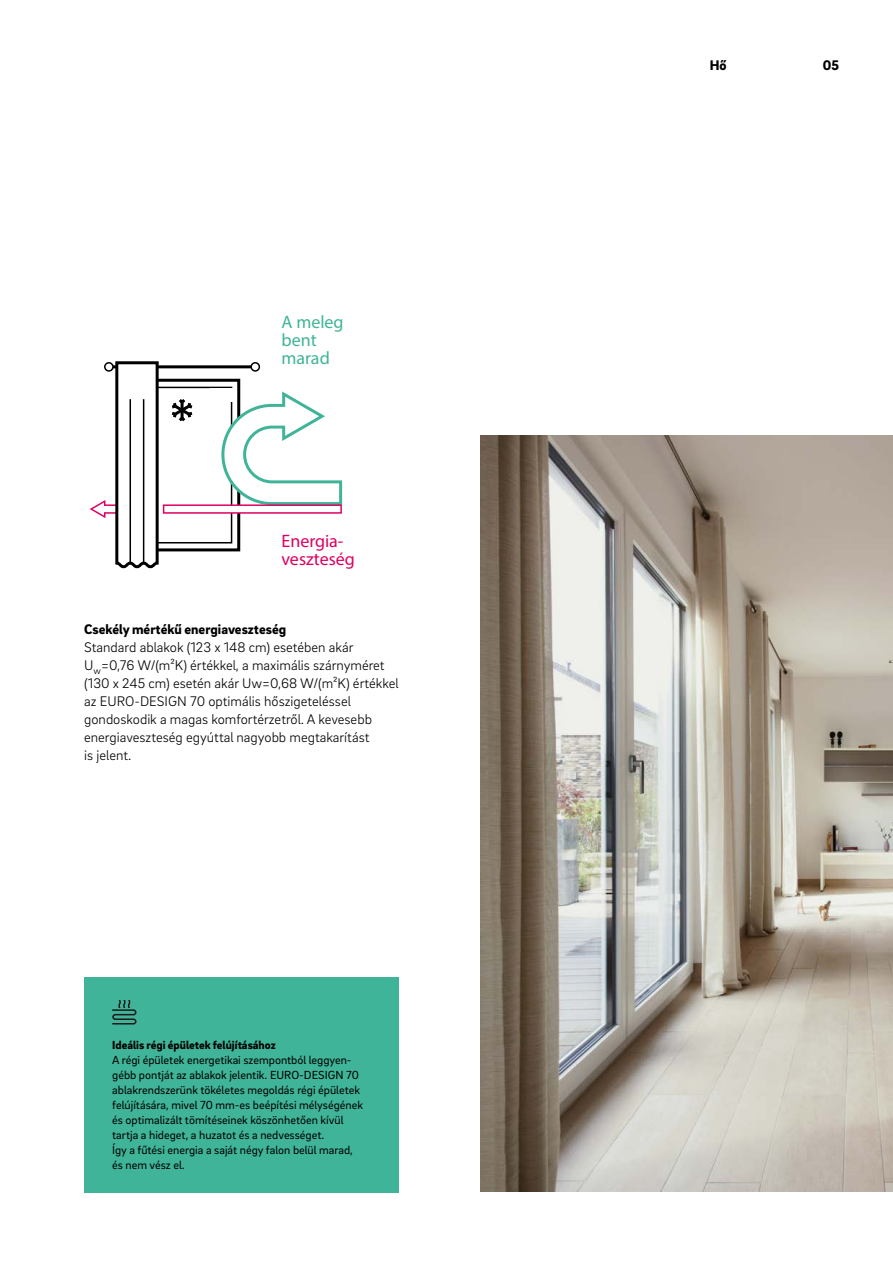
<style>
.page{position:relative;width:893px;height:1263px;background:#fff}
.page>*{position:absolute;margin:0;border:0;box-sizing:border-box;transform-origin:0 0}
.t1{font:18px/18px "Brix Sans";color:#dd0061}
.t2{font:18px/18px "Brix Sans";color:#3fb498}
._16__Body_text_-_9_5{font:300 14.25px/18px "Brix Sans";color:#000}
._14__Body_subline{font:900 14.25px "Brix Sans";color:#000}
.MP__Live_column_titl{font:900 14.25px "Brix Sans";color:#000}
.MP__Page_numbers_-_9{font:900 14.25px "Brix Sans";color:#000}
._42__Info_box_-_body{font:12px/15px "Brix Sans";color:#000}
._42__Info_box_-_head{font:900 12px "Brix Sans";color:#000}
</style>
<div class="page">
<img style="left:480px;top:436px;width:413px;height:756px">
<svg style="left:90px;top:361px;width:252px;height:208px"></svg>
<div style="left:84px;top:977px;width:314px;height:216px;background:#3fb498"></div>
<svg style="left:112px;top:1000px;width:25px;height:25px"></svg>
<p class="t2" style="left:281px;top:313px;width:64px">A meleg bent marad</p>
<p class="t1" style="left:281px;top:532px;width:75px">Energia&shy;veszteség</p>
<p class="_14__Body_subline" style="left:84px;top:619px;width:203px">Csekély mértékű energiaveszteség</p>
<p class="_16__Body_text_-_9_5" style="left:84px;top:637px;width:316px">Standard ablakok (123 x 148 cm) esetében akár U<sub>w</sub>=0,76 W/(m²K) értékkel, a maximális szárnyméret (130 x 245 cm) esetén akár Uw=0,68 W/(m²K) értékkel az EURO-DESIGN 70 optimális hőszigeteléssel gondoskodik a magas komfortérzetről. A kevesebb energiaveszteség egyúttal nagyobb megtakarítást<br>is jelent.</p>
<p class="_42__Info_box_-_head" style="left:112px;top:1037px;width:165px">Ideális régi épületek felújításához</p>
<p class="_42__Info_box_-_body" style="left:112px;top:1052px;width:252px">A régi épületek energetikai szempontból leggyen&shy;gébb pontját az ablakok jelentik. EURO-DESIGN 70 ablakrendszerünk tökéletes megoldás régi épületek felújítására, mivel 70 mm-es beépítési mélységének és optimalizált tömítéseinek köszönhetően kívül tartja a hideget, a huzatot és a nedvességet.<br>Így a fűtési energia a saját négy falon belül marad, és nem vész el.</p>
<p class="MP__Live_column_titl" style="left:710px;top:56px;width:18px">Hő</p>
<p class="MP__Page_numbers_-_9" style="left:823px;top:56px;width:18px">05</p>
</div>
